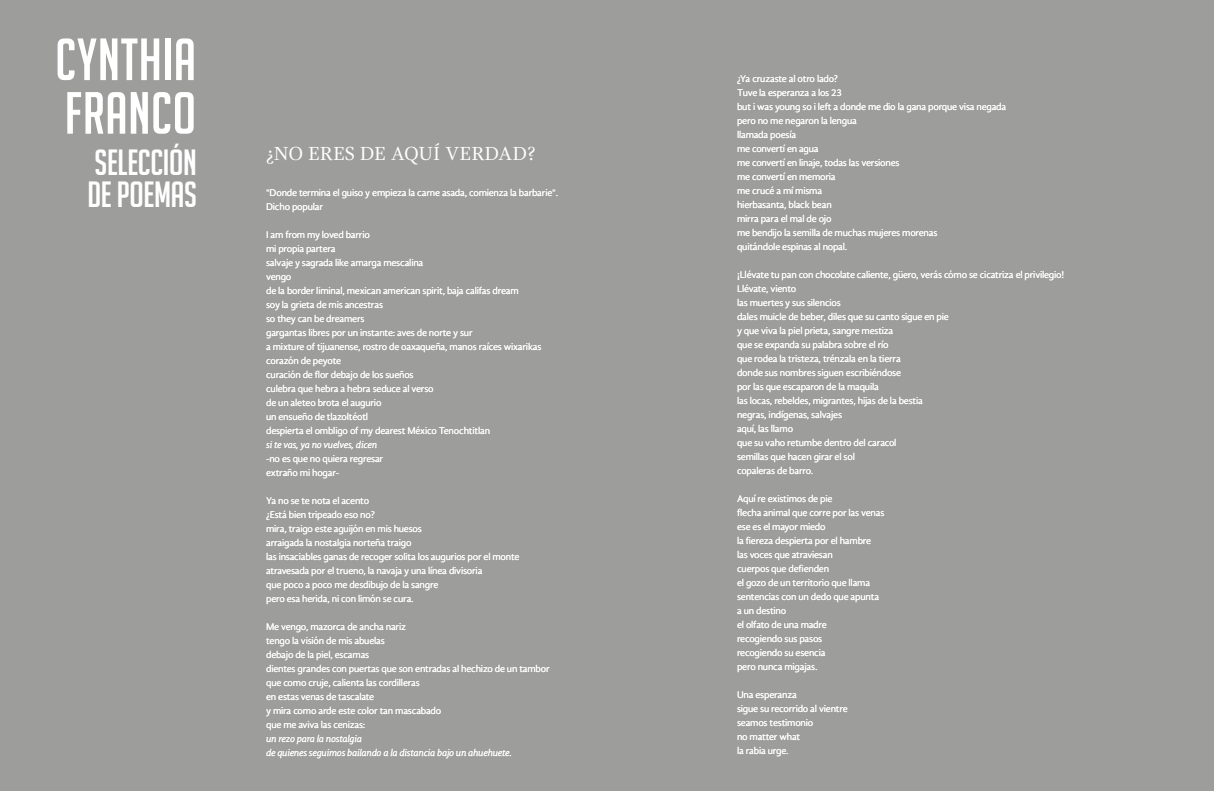
<style>
.page{position:relative;width:1214px;height:791px;background:#fff}
.page>*{position:absolute;margin:0;border:0;box-sizing:border-box;transform-origin:0 0}
.t1{font:58px/53.6px "Big Noodle Titling";letter-spacing:.01em;color:#fff}
.t2{font:35.6px/32.9px "Big Noodle Titling";letter-spacing:-.01em;color:#fff}
.t3{font:19.5px "Gandhi Serif";color:#fff}
.t4{font:10px/14px "Gandhi Sans";letter-spacing:-.02em;color:#fff}
.t5{font:italic 10px/14px "Gandhi Sans";letter-spacing:-.02em;color:#fff}
</style>
<div class="page">
<div style="left:607px;top:0;width:606px;height:791px;background:#9d9d9c"></div>
<div style="left:0;top:0;width:607px;height:791px;background:#9d9d9c"></div>
<h1 class="t1" style="left:55px;top:33px;width:142px">CYNTHIA<br>FRANCO</h1>
<h2 class="t2" style="left:87px;top:145px;width:111px">SELECCIÓN<br>DE POEMAS</h2>
<h3 class="t3" style="left:266px;top:143px;width:271px">¿NO ERES DE AQUÍ VERDAD?</h3>
<p class="t4" style="left:266px;top:186px;width:293px">"Donde termina el guiso y empieza la carne asada, comienza la barbarie".<br>Dicho popular</p>
<p class="t4" style="left:266px;top:228px;width:277px">I am from my loved barrio<br>mi propia partera<br>salvaje y sagrada like amarga mescalina<br>vengo<br>de la border liminal, mexican american spirit, baja califas dream<br>soy la grieta de mis ancestras<br>so they can be dreamers<br>gargantas libres por un instante: aves de norte y sur<br>a mixture of tijuanense, rostro de oaxaqueña, manos raíces wixarikas corazón de peyote<br>curación de flor debajo de los sueños<br>culebra que hebra a hebra seduce al verso<br>de un aleteo brota el augurio<br>un ensueño de tlazoltéotl<br>despierta el ombligo of my dearest México Tenochtitlan</p>
<p class="t5" style="left:266px;top:438px;width:112px">si te vas, ya no vuelves, dicen</p>
<p class="t4" style="left:266px;top:452px;width:119px">-no es que no quiera regresar extraño mi hogar-</p>
<p class="t4" style="left:266px;top:494px;width:255px">Ya no se te nota el acento<br>¿Está bien tripeado eso no?<br>mira, traigo este aguijón en mis huesos<br>arraigada la nostalgia norteña traigo<br>las insaciables ganas de recoger solita los augurios por el monte atravesada por el trueno, la navaja y una línea divisoria<br>que poco a poco me desdibujo de la sangre<br>pero esa herida, ni con limón se cura.</p>
<p class="t4" style="left:266px;top:620px;width:285px">Me vengo, mazorca de ancha nariz<br>tengo la visión de mis abuelas<br>debajo de la piel, escamas<br>dientes grandes con puertas que son entradas al hechizo de un tambor que como cruje, calienta las cordilleras<br>en estas venas de tascalate<br>y mira como arde este color tan mascabado<br>que me aviva las cenizas:</p>
<p class="t5" style="left:266px;top:732px;width:247px">un rezo para la nostalgia<br>de quienes seguimos bailando a la distancia bajo un ahuehuete.</p>
<p class="t4" style="left:737px;top:72px;width:271px">¿Ya cruzaste al otro lado?<br>Tuve la esperanza a los 23<br>but i was young so i left a donde me dio la gana porque visa negada pero no me negaron la lengua<br>llamada poesía<br>me convertí en agua<br>me convertí en linaje, todas las versiones<br>me convertí en memoria<br>me crucé a mí misma<br>hierbasanta, black bean<br>mirra para el mal de ojo<br>me bendijo la semilla de muchas mujeres morenas<br>quitándole espinas al nopal.</p>
<p class="t4" style="left:737px;top:268px;width:329px">¡Llévate tu pan con chocolate caliente, güero, verás cómo se cicatriza el privilegio!<br>Llévate, viento<br>las muertes y sus silencios<br>dales muicle de beber, diles que su canto sigue en pie<br>y que viva la piel prieta, sangre mestiza<br>que se expanda su palabra sobre el río<br>que rodea la tristeza, trénzala en la tierra<br>donde sus nombres siguen escribiéndose<br>por las que escaparon de la maquila<br>las locas, rebeldes, migrantes, hijas de la bestia<br>negras, indígenas, salvajes<br>aquí, las llamo<br>que su vaho retumbe dentro del caracol<br>semillas que hacen girar el sol<br>copaleras de barro.</p>
<p class="t4" style="left:737px;top:492px;width:149px">Aquí re existimos de pie<br>flecha animal que corre por las venas ese es el mayor miedo<br>la fiereza despierta por el hambre<br>las voces que atraviesan<br>cuerpos que defienden<br>el gozo de un territorio que llama sentencias con un dedo que apunta a un destino<br>el olfato de una madre<br>recogiendo sus pasos<br>recogiendo su esencia<br>pero nunca migajas.</p>
<p class="t4" style="left:737px;top:688px;width:112px">Una esperanza<br>sigue su recorrido al vientre seamos testimonio<br>no matter what<br>la rabia urge.</p>
</div>
